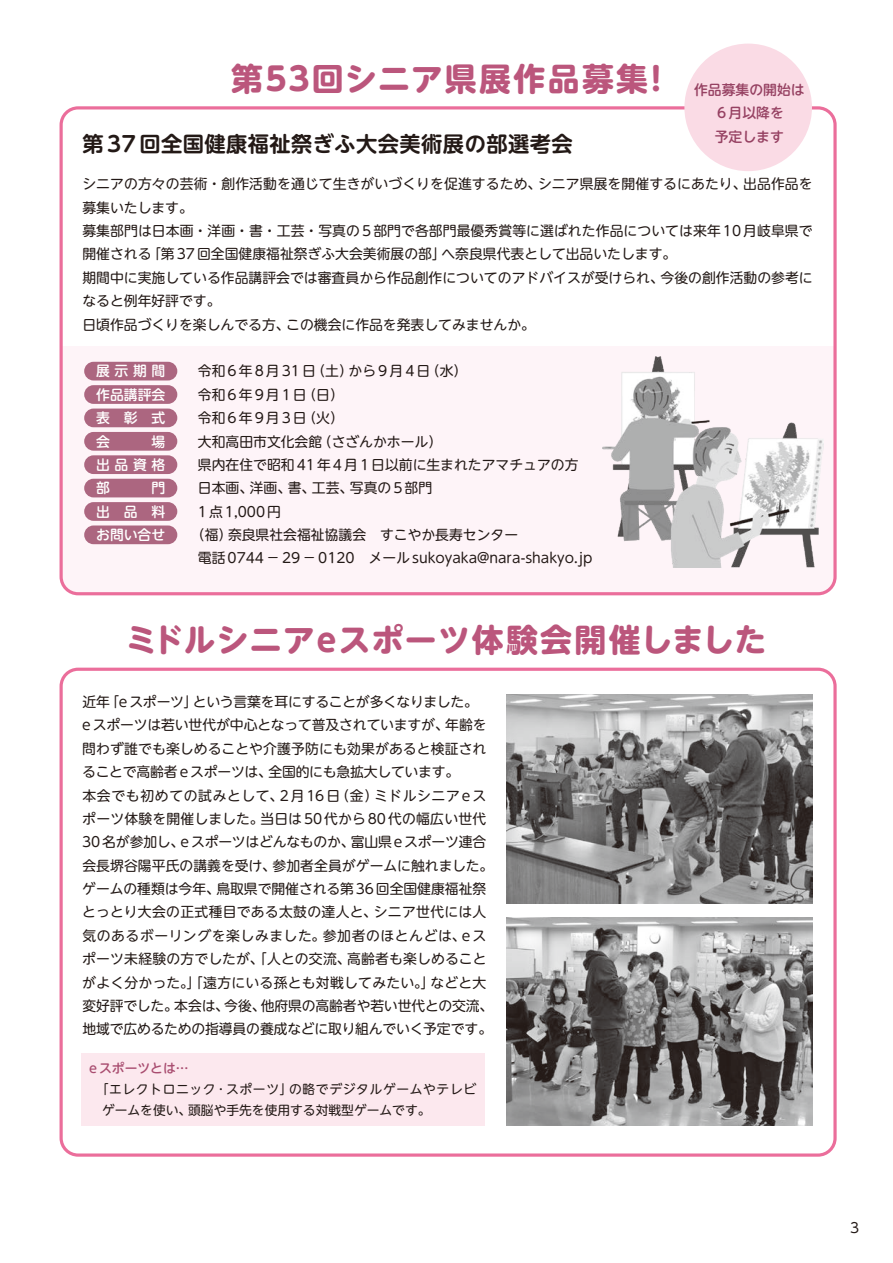
<style>
.page{position:relative;width:893px;height:1263px;background:#fff}
.page>*{position:absolute;margin:0;border:0;box-sizing:border-box;transform-origin:0 0}
.t1{font:700 31.95px "UD Shin M Go Pr 6";letter-spacing:.045em;color:#bb567c}
.t2{font:700 21.3px "UD Shin M Go Pr 6 De";letter-spacing:.02em;color:#231916}
.t3{font:13.8px/23.4px "UD Shin M Go Pr 6";color:#231916}
.t4{font:13.8px "UD Shin M Go Pr 6";letter-spacing:.15em;color:#231916}
.t5{font:500 13.8px "UD Shin M Go Pr 6";letter-spacing:.335em;color:#fff}
.t6{font:500 13.8px/23.4px "UD Shin M Go Pr 6";color:#964162;text-align:center}
.t7{font:13.8px "UD Shin Go Pr 6";color:#231916}
.t8{font:12.75px/21.3px "UD Shin M Go Pr 6";letter-spacing:.05em;color:#231916}
.t9{font:500 12.75px "UD Shin M Go Pr 6";color:#a94d70}
</style>
<div class="page">
<div style="left:61px;top:346px;width:774px;height:248px;background:#fef4f8"></div>
<div style="left:60px;top:106px;width:777px;height:489px;border:3px solid #eb6e9b;border-radius:17px"></div>
<div style="left:60px;top:668px;width:777px;height:489px;border:3px solid #eb6e9b;border-radius:17px"></div>
<div style="left:684px;top:44px;width:128px;height:127px;background:#fadbe5;border-radius:50%"></div>
<div style="left:84px;top:362px;width:93px;height:18px;background:#ac6680;border-radius:9px"></div>
<div style="left:84px;top:385px;width:93px;height:19px;background:#ac6680;border-radius:9px"></div>
<div style="left:84px;top:409px;width:93px;height:18px;background:#ac6680;border-radius:9px"></div>
<div style="left:84px;top:432px;width:93px;height:19px;background:#ac6680;border-radius:9px"></div>
<div style="left:84px;top:455px;width:93px;height:19px;background:#ac6680;border-radius:9px"></div>
<div style="left:84px;top:479px;width:93px;height:18px;background:#ac6680;border-radius:9px"></div>
<div style="left:84px;top:502px;width:93px;height:19px;background:#ac6680;border-radius:9px"></div>
<div style="left:84px;top:525px;width:93px;height:19px;background:#ac6680;border-radius:9px"></div>
<div style="left:81px;top:1053px;width:404px;height:72px;background:#fce8ee"></div>
<img style="left:506px;top:695px;width:306px;height:208px">
<img style="left:506px;top:917px;width:306px;height:208px">
<img style="left:603px;top:357px;width:220px;height:211px">
<h1 class="t1" style="left:231px;top:51px;width:442px">第５３回シニア県展作品募集！</h1>
<p class="t6" style="left:694px;top:77px;width:112px">作品募集の開始は<br>６月以降を<br>予定します</p>
<h2 class="t2" style="left:82px;top:126px;width:492px">第37回全国健康福祉祭ぎふ大会美術展の部選考会</h2>
<p class="t3" style="left:82px;top:172px;width:732px">シニアの方々の芸術・創作活動を通じて生きがいづくりを促進するため、シニア県展を開催するにあたり、出品作品を募集いたします。<br>募集部門は日本画・洋画・書・工芸・写真の5部門で各部門最優秀賞等に選ばれた作品については来年10月岐阜県で開催される「第37回全国健康福祉祭ぎふ大会美術展の部」へ奈良県代表として出品いたします。<br>期間中に実施している作品講評会では審査員から作品創作についてのアドバイスが受けられ、今後の創作活動の参考になると例年好評です。<br>日頃作品づくりを楽しんでる方、この機会に作品を発表してみませんか。</p>
<p class="t5" style="left:96px;top:359px;width:71px">展示期間</p>
<p class="t4" style="left:198px;top:360px;width:271px">令和6年8月31日（土）から9月4日（水）</p>
<p class="t5" style="left:96px;top:383px;width:71px">作品講評会</p>
<p class="t4" style="left:198px;top:383px;width:147px">令和6年9月1日（日）</p>
<p class="t5" style="left:96px;top:406px;width:71px">表彰式</p>
<p class="t4" style="left:198px;top:406px;width:147px">令和6年9月3日（火）</p>
<p class="t5" style="left:96px;top:430px;width:71px">会　　場</p>
<p class="t3" style="left:198px;top:429px;width:246px">大和高田市文化会館（さざんかホール）</p>
<p class="t5" style="left:96px;top:453px;width:71px">出品資格</p>
<p class="t3" style="left:198px;top:452px;width:382px">県内在住で昭和41年4月1日以前に生まれたアマチュアの方</p>
<p class="t5" style="left:96px;top:476px;width:71px">部　　門</p>
<p class="t3" style="left:198px;top:475px;width:236px">日本画、洋画、書、工芸、写真の5部門</p>
<p class="t5" style="left:96px;top:500px;width:71px">出品料</p>
<p class="t3" style="left:198px;top:499px;width:85px">1点1,000円</p>
<p class="t5" style="left:96px;top:523px;width:71px">お問い合せ</p>
<p class="t3" style="left:198px;top:522px;width:396px;text-indent:-7px">（福）奈良県社会福祉協議会　すこやか長寿センター　<br>電話0744－29－0120　メールsukoyaka@nara-shakyo.jp</p>
<h1 class="t1" style="left:125px;top:612px;width:642px">ミドルシニアeスポーツ体験会開催しました</h1>
<p class="t3" style="left:82px;top:689px;width:413px">近年｢eスポーツ｣という言葉を耳にすることが多くなりました。<br>eスポーツは若い世代が中心となって普及されていますが、年齢を問わず誰でも楽しめることや介護予防にも効果があると検証されることで高齢者 eスポーツは、全国的にも急拡大しています。<br>本会でも初めての試みとして、2月16日（金）ミドルシニアeスポーツ体験を開催しました。当日は50代から80代の幅広い世代30名が参加し、eスポーツはどんなものか、富山県eスポーツ連合会長堺谷陽平氏の講義を受け、参加者全員がゲームに触れました。ゲームの種類は今年、鳥取県で開催される第36回全国健康福祉祭とっとり大会の正式種目である太鼓の達人と、シニア世代には人気のあるボーリングを楽しみました。参加者のほとんどは、eスポーツ未経験の方でしたが、｢人との交流、高齢者も楽しめることがよく分かった。｣｢遠方にいる孫とも対戦してみたい。｣などと大変好評でした。本会は、今後、他府県の高齢者や若い世代との交流、地域で広めるための指導員の養成などに取り組んでいく予定です。</p>
<p class="t9" style="left:89px;top:1057px;width:101px">eスポーツとは…</p>
<p class="t8" style="left:102px;top:1078px;width:376px">｢エレクトロニック･スポーツ｣の略でデジタルゲームやテレビゲームを使い、頭脳や手先を使用する対戦型ゲームです。</p>
<p class="t7" style="left:850px;top:1216px;width:11px">3</p>
</div>
